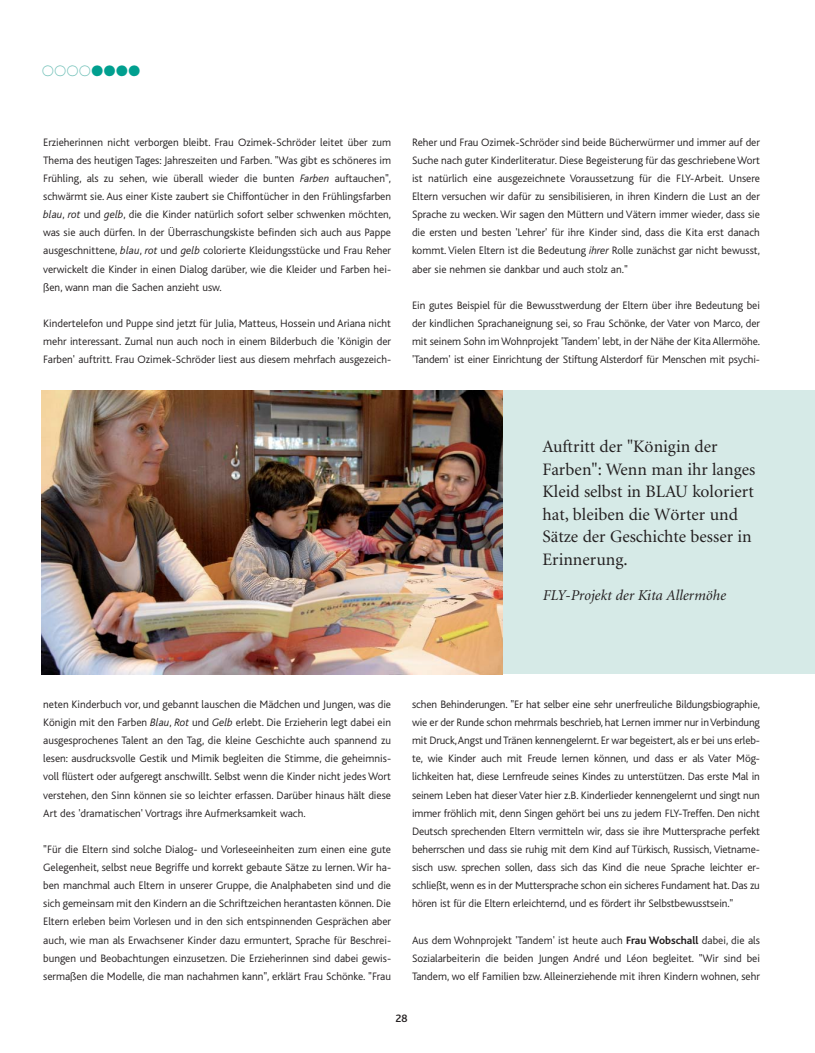
<style>
.page{position:relative;width:815px;height:1053px;background:#fff}
.page>*{position:absolute;margin:0;border:0;box-sizing:border-box;transform-origin:0 0}
.t1{font:17.5px/22.5px "Minion";color:#231f20}
.t2{font:italic 15px "Minion";color:#231f20}
.t3{font:15px "Taa Dingbats";color:#009f8f}
.t4{font:300 11.25px/18.1px "Bliss";color:#231f20;text-align:justify}
.t5{font:500 11.25px "Bliss";color:#231f20}
.s1{font-style:italic}
.s2{font-weight:700}
</style>
<div class="page">
<div style="left:42px;top:390px;width:772px;height:284px;background:#d6eae7"></div>
<img style="left:42px;top:390px;width:461px;height:284px">
<h2 class="t3" style="left:91px;top:65px;width:51px">●●●●</h2>
<p class="t4" style="left:43px;top:134px;width:349px">Erzieherinnen nicht verborgen bleibt. Frau Ozimek-Schröder leitet über zum Thema des heutigen Tages: Jahreszeiten und Farben. "Was gibt es schöneres im Frühling, als zu sehen, wie überall wieder die bunten <span class="s1">Farben</span> auftauchen", schwärmt sie. Aus einer Kiste zaubert sie Chiffontücher in den Frühlingsfarben <span class="s1">blau</span>, <span class="s1">rot</span> und <span class="s1">gelb</span>, die die Kinder natürlich sofort selber schwenken möchten, was sie auch dürfen. In der Überraschungskiste befinden sich auch aus Pappe ausgeschnittene, <span class="s1">blau</span>, <span class="s1">rot</span> und <span class="s1">gelb</span> colorierte Kleidungsstücke und Frau Reher verwickelt die Kinder in einen Dialog darüber, wie die Kleider und Farben hei&shy;ßen, wann man die Sachen anzieht usw.</p>
<p class="t4" style="left:43px;top:315px;width:349px">Kindertelefon und Puppe sind jetzt für Julia, Matteus, Hossein und Ariana nicht mehr interessant. Zumal nun auch noch in einem Bilderbuch die 'Königin der Farben' auftritt. Frau Ozimek-Schröder liest aus diesem mehrfach ausgezeich-</p>
<p class="t4" style="left:412px;top:134px;width:349px">Reher und Frau Ozimek-Schröder sind beide Bücherwürmer und immer auf der Suche nach guter Kinderliteratur. Diese Begeisterung für das geschriebene Wort ist natürlich eine ausgezeichnete Voraussetzung für die FLY-Arbeit. Unsere Eltern versuchen wir dafür zu sensibilisieren, in ihren Kindern die Lust an der Sprache zu wecken. Wir sagen den Müttern und Vätern immer wieder, dass sie die ersten und besten 'Lehrer' für ihre Kinder sind, dass die Kita erst danach kommt. Vielen Eltern ist die Bedeutung <span class="s1">ihrer</span> Rolle zunächst gar nicht bewusst, aber sie nehmen sie dankbar und auch stolz an."</p>
<p class="t4" style="left:412px;top:297px;width:349px">Ein gutes Beispiel für die Bewusstwerdung der Eltern über ihre Bedeutung bei der kindlichen Sprachaneignung sei, so Frau Schönke, der Vater von Marco, der mit seinem Sohn im Wohnprojekt 'Tandem' lebt, in der Nähe der Kita Allermöhe. 'Tandem' ist einer Einrichtung der Stiftung Alsterdorf für Menschen mit psychi-</p>
<h1 class="t1" style="left:542px;top:437px;width:214px">Auftritt der "Königin der<br>Farben": Wenn man ihr langes<br>Kleid selbst in BLAU koloriert hat, bleiben die Wörter und<br>Sätze der Geschichte besser in<br>Erinnerung.</h1>
<h2 class="t2" style="left:542px;top:589px;width:185px">FLY-Projekt der Kita Allermöhe</h2>
<p class="t4" style="left:43px;top:696px;width:349px">neten Kinderbuch vor, und gebannt lauschen die Mädchen und Jungen, was die Königin mit den Farben <span class="s1">Blau</span>, <span class="s1">Rot</span> und <span class="s1">Gelb</span> erlebt. Die Erzieherin legt dabei ein ausgesprochenes Talent an den Tag, die kleine Geschichte auch spannend zu lesen: ausdrucksvolle Gestik und Mimik begleiten die Stimme, die geheimnis&shy;voll flüstert oder aufgeregt anschwillt. Selbst wenn die Kinder nicht jedes Wort verstehen, den Sinn können sie so leichter erfassen. Darüber hinaus hält diese Art des 'dramatischen' Vortrags ihre Aufmerksamkeit wach.</p>
<p class="t4" style="left:43px;top:841px;width:349px">"Für die Eltern sind solche Dialog- und Vorleseeinheiten zum einen eine gute Gelegenheit, selbst neue Begriffe und korrekt gebaute Sätze zu lernen. Wir ha&shy;ben manchmal auch Eltern in unserer Gruppe, die Analphabeten sind und die sich gemeinsam mit den Kindern an die Schriftzeichen herantasten können. Die Eltern erleben beim Vorlesen und in den sich entspinnenden Gesprächen aber auch, wie man als Erwachsener Kinder dazu ermuntert, Sprache für Beschrei&shy;bungen und Beobachtungen einzusetzen. Die Erzieherinnen sind dabei gewis&shy;sermaßen die Modelle, die man nachahmen kann", erklärt Frau Schönke. "Frau</p>
<p class="t4" style="left:412px;top:696px;width:349px">schen Behinderungen. "Er hat selber eine sehr unerfreuliche Bildungsbiographie, wie er der Runde schon mehrmals beschrieb, hat Lernen immer nur in Verbindung mit Druck,Angst und Tränen kennengelernt. Er war begeistert, als er bei uns erleb&shy;te, wie Kinder auch mit Freude lernen können, und dass er als Vater Mög&shy;lichkeiten hat, diese Lernfreude seines Kindes zu unterstützen. Das erste Mal in seinem Leben hat dieser Vater hier z.B. Kinderlieder kennengelernt und singt nun immer fröhlich mit, denn Singen gehört bei uns zu jedem FLY-Treffen. Den nicht Deutsch sprechenden Eltern vermitteln wir, dass sie ihre Muttersprache perfekt beherrschen und dass sie ruhig mit dem Kind auf Türkisch, Russisch, Vietname&shy;sisch usw. sprechen sollen, dass sich das Kind die neue Sprache leichter er&shy;schließt, wenn es in der Muttersprache schon ein sicheres Fundament hat. Das zu hören ist für die Eltern erleichternd, und es fördert ihr Selbstbewusstsein."</p>
<p class="t4" style="left:412px;top:931px;width:349px">Aus dem Wohnprojekt 'Tandem' ist heute auch <span class="s2">Frau Wobschall</span> dabei, die als Sozialarbeiterin die beiden Jungen André und Léon begleitet. "Wir sind bei Tandem, wo elf Familien bzw. Alleinerziehende mit ihren Kindern wohnen, sehr</p>
<p class="t5" style="left:396px;top:1013px;width:13px">28</p>
</div>
